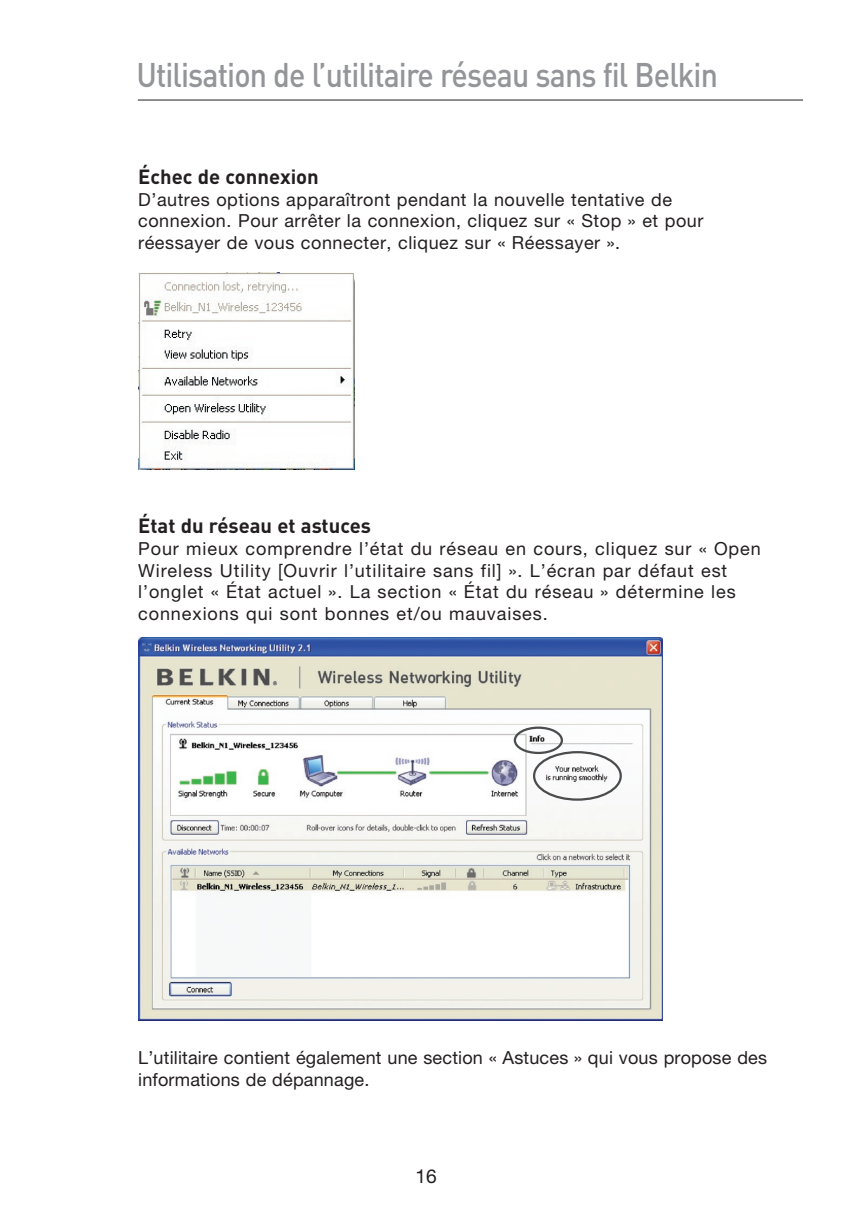
<style>
.page{position:relative;width:852px;height:1216px;background:#fff}
.page>*{position:absolute;margin:0;border:0;box-sizing:border-box;transform-origin:0 0}
.t1{font:500 33.75px "DIN";letter-spacing:-.03em;color:#939598;scale:.9 1}
.t2{font:700 20.25px "DIN";color:#231f20}
.t3{font:19.12px "Helvetica Neue LT Pro";color:#231f20}
.t4{font:18px/21.6px "Helvetica Neue LT Pro";letter-spacing:.05em;color:#231f20}
.t5{font:18px/21.6px "Helvetica Neue LT Pro";letter-spacing:.03em;color:#231f20}
.t6{font:18px/21.6px "Helvetica Neue LT Pro";letter-spacing:.01em;color:#231f20}
</style>
<div class="page">
<hr style="left:138px;top:100px;width:664px;height:1px;background:#231f20">
<img style="left:138px;top:273px;width:216px;height:196px">
<img style="left:138px;top:637px;width:523px;height:382px">
<div style="left:513px;top:726px;width:49px;height:27px;border:2px solid #4b4c4d;border-radius:50%"></div>
<div style="left:532px;top:750px;width:89px;height:50px;border:2px solid #4b4c4d;border-radius:50%"></div>
<h1 class="t1" style="left:136px;top:53px;width:647px">Utilisation de l’utilitaire réseau sans fil Belkin</h1>
<p class="t2" style="left:138px;top:163px;width:182px">Échec de connexion</p>
<p class="t5" style="left:138px;top:188px;width:566px">D’autres options apparaîtront pendant la nouvelle tentative de connexion. Pour arrêter la connexion, cliquez sur « Stop » et pour réessayer de vous connecter, cliquez sur « Réessayer ».</p>
<p class="t2" style="left:138px;top:512px;width:234px">État du réseau et astuces</p>
<p class="t4" style="left:138px;top:537px;width:623px">Pour mieux comprendre l’état du réseau en cours, cliquez sur « Open Wireless Utility [Ouvrir l’utilitaire sans fil] ». L’écran par défaut est l’onglet « État actuel ». La section « État du réseau » détermine les connexions qui sont bonnes et/ou mauvaises.</p>
<p class="t6" style="left:138px;top:1046px;width:630px">L’utilitaire contient également une section « Astuces » qui vous propose des informations de dépannage.</p>
<p class="t3" style="left:415px;top:1164px;width:23px">16</p>
</div>
